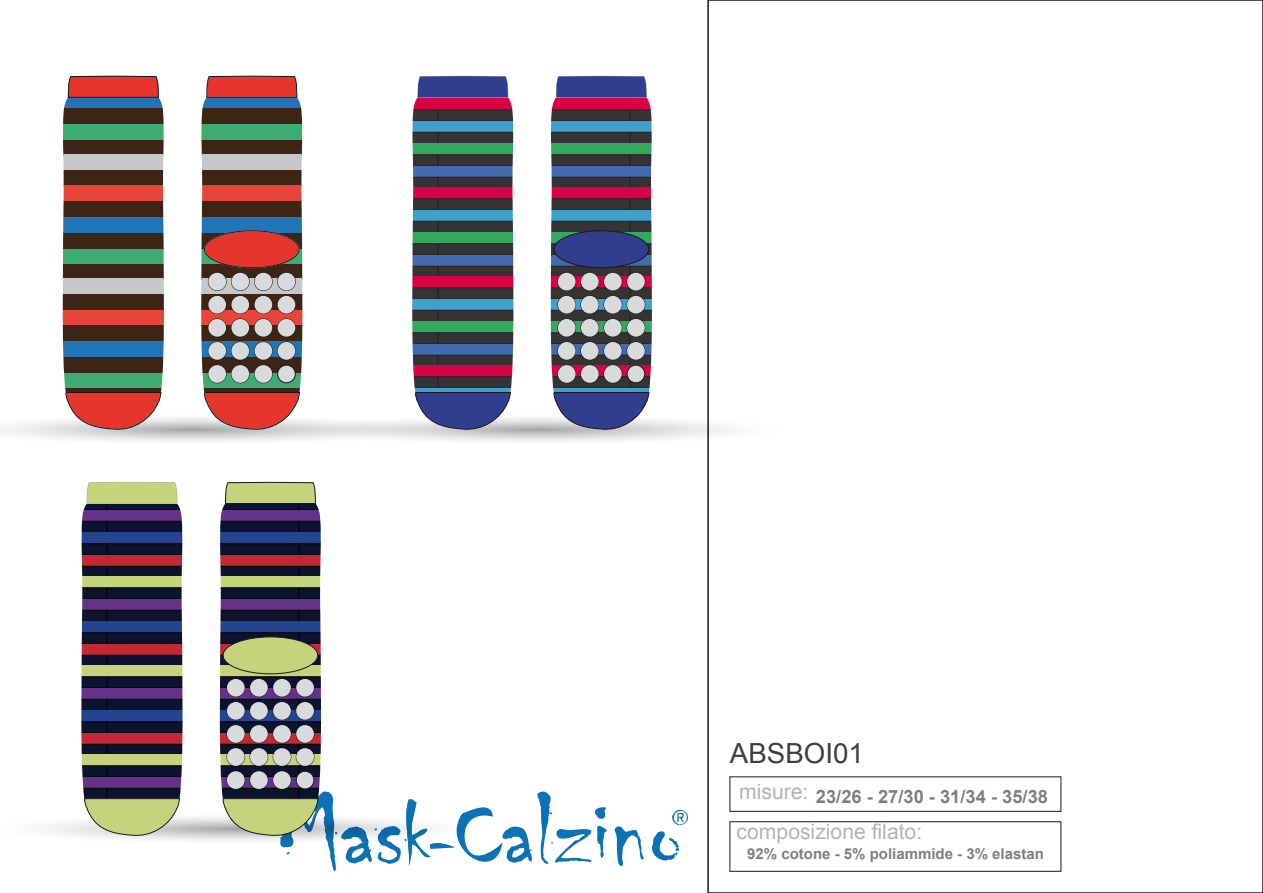
<style>
.page{position:relative;width:1263px;height:893px;background:#fff}
.page>*{position:absolute;margin:0;border:0;box-sizing:border-box;transform-origin:0 0}
.t1{font:27.75px "Arial";color:#3e3d40}
.t2{font:21.15px/39.8px "Arial";color:#b2b4b5}
.t3{font:700 18.3px "Arial";color:#7d7f81}
.t4{font:700 15px "Arial";color:#7d7f81}
</style>
<div class="page">
<div style="left:730px;top:821px;width:331px;height:50px;border:1px solid #1a171c"></div>
<svg style="left:614px;top:826px;width:30px;height:40px"></svg>
<svg style="left:652px;top:809px;width:36px;height:52px"></svg>
<svg style="left:0;top:418px;width:285px;height:24px"></svg>
<svg style="left:285px;top:414px;width:445px;height:31px"></svg>
<svg style="left:44px;top:817px;width:174px;height:24px"></svg>
<svg style="left:199px;top:76px;width:105px;height:355px;background:#80635d"></svg>
<div style="left:204px;top:231px;width:95px;height:37px;background:#e5352d;border:1px solid #b1b3b4;border-radius:50%"></div>
<div style="left:204px;top:231px;width:95px;height:37px;border:1px solid #1a171c;border-radius:50%"></div>
<div style="left:208px;top:273px;width:18px;height:18px;border:1px solid #1a171c;border-radius:50%"></div>
<div style="left:231px;top:273px;width:18px;height:18px;border:1px solid #1a171c;border-radius:50%"></div>
<div style="left:254px;top:273px;width:18px;height:18px;border:1px solid #1a171c;border-radius:50%"></div>
<div style="left:277px;top:273px;width:18px;height:18px;border:1px solid #1a171c;border-radius:50%"></div>
<div style="left:277px;top:296px;width:18px;height:18px;border:1px solid #1a171c;border-radius:50%"></div>
<div style="left:277px;top:319px;width:18px;height:18px;border:1px solid #1a171c;border-radius:50%"></div>
<div style="left:277px;top:342px;width:18px;height:18px;border:1px solid #1a171c;border-radius:50%"></div>
<div style="left:208px;top:273px;width:18px;height:17px;background:#d9dadb;border-radius:50%"></div>
<div style="left:231px;top:273px;width:18px;height:17px;background:#d9dadb;border-radius:50%"></div>
<div style="left:254px;top:273px;width:18px;height:17px;background:#d9dadb;border-radius:50%"></div>
<div style="left:278px;top:273px;width:17px;height:17px;background:#d9dadb;border-radius:50%"></div>
<div style="left:208px;top:296px;width:18px;height:18px;background:#d9dadb;border-radius:50%"></div>
<div style="left:231px;top:296px;width:18px;height:18px;background:#d9dadb;border-radius:50%"></div>
<div style="left:254px;top:296px;width:18px;height:18px;background:#d9dadb;border-radius:50%"></div>
<div style="left:278px;top:296px;width:17px;height:18px;background:#d9dadb;border-radius:50%"></div>
<div style="left:208px;top:319px;width:18px;height:18px;background:#d9dadb;border-radius:50%"></div>
<div style="left:231px;top:319px;width:18px;height:18px;background:#d9dadb;border-radius:50%"></div>
<div style="left:254px;top:319px;width:18px;height:18px;background:#d9dadb;border-radius:50%"></div>
<div style="left:278px;top:319px;width:17px;height:18px;background:#d9dadb;border-radius:50%"></div>
<div style="left:208px;top:342px;width:18px;height:18px;background:#d9dadb;border-radius:50%"></div>
<div style="left:231px;top:342px;width:18px;height:18px;background:#d9dadb;border-radius:50%"></div>
<div style="left:254px;top:342px;width:18px;height:18px;background:#d9dadb;border-radius:50%"></div>
<div style="left:278px;top:342px;width:17px;height:18px;background:#d9dadb;border-radius:50%"></div>
<div style="left:208px;top:365px;width:18px;height:18px;background:#d9dadb;border-radius:50%"></div>
<div style="left:231px;top:365px;width:18px;height:18px;background:#d9dadb;border-radius:50%"></div>
<div style="left:254px;top:365px;width:18px;height:18px;background:#d9dadb;border-radius:50%"></div>
<div style="left:278px;top:365px;width:17px;height:18px;background:#d9dadb;border-radius:50%"></div>
<div style="left:277px;top:365px;width:18px;height:18px;border:1px solid #1a171c;border-radius:50%"></div>
<svg style="left:61px;top:76px;width:105px;height:355px;background:#76615a"></svg>
<svg style="left:549px;top:76px;width:105px;height:355px;background:#5c5970"></svg>
<div style="left:554px;top:231px;width:95px;height:37px;background:#313d8d;border-radius:50%"></div>
<div style="left:554px;top:231px;width:95px;height:37px;border:1px solid #1a171c;border-radius:50%"></div>
<div style="left:558px;top:273px;width:18px;height:18px;border:1px solid #1a171c;border-radius:50%"></div>
<div style="left:581px;top:273px;width:18px;height:18px;border:1px solid #1a171c;border-radius:50%"></div>
<div style="left:604px;top:273px;width:18px;height:18px;border:1px solid #1a171c;border-radius:50%"></div>
<div style="left:627px;top:273px;width:18px;height:18px;border:1px solid #1a171c;border-radius:50%"></div>
<div style="left:558px;top:296px;width:18px;height:18px;border:1px solid #1a171c;border-radius:50%"></div>
<div style="left:558px;top:319px;width:18px;height:18px;border:1px solid #1a171c;border-radius:50%"></div>
<div style="left:558px;top:342px;width:18px;height:18px;border:1px solid #1a171c;border-radius:50%"></div>
<div style="left:558px;top:365px;width:18px;height:18px;border:1px solid #1a171c;border-radius:50%"></div>
<div style="left:558px;top:273px;width:17px;height:17px;background:#d9dadb;border-radius:50%"></div>
<div style="left:581px;top:273px;width:18px;height:17px;background:#d9dadb;border-radius:50%"></div>
<div style="left:604px;top:273px;width:18px;height:17px;background:#d9dadb;border-radius:50%"></div>
<div style="left:627px;top:273px;width:18px;height:17px;background:#d9dadb;border-radius:50%"></div>
<div style="left:558px;top:296px;width:17px;height:18px;background:#d9dadb;border-radius:50%"></div>
<div style="left:581px;top:296px;width:18px;height:18px;background:#d9dadb;border-radius:50%"></div>
<div style="left:604px;top:296px;width:18px;height:18px;background:#d9dadb;border-radius:50%"></div>
<div style="left:627px;top:296px;width:18px;height:18px;background:#d9dadb;border-radius:50%"></div>
<div style="left:558px;top:319px;width:17px;height:18px;background:#d9dadb;border-radius:50%"></div>
<div style="left:581px;top:319px;width:18px;height:18px;background:#d9dadb;border-radius:50%"></div>
<div style="left:604px;top:319px;width:18px;height:18px;background:#d9dadb;border-radius:50%"></div>
<div style="left:627px;top:319px;width:18px;height:18px;background:#d9dadb;border-radius:50%"></div>
<div style="left:558px;top:342px;width:17px;height:18px;background:#d9dadb;border-radius:50%"></div>
<div style="left:581px;top:342px;width:18px;height:18px;background:#d9dadb;border-radius:50%"></div>
<div style="left:604px;top:342px;width:18px;height:18px;background:#d9dadb;border-radius:50%"></div>
<div style="left:627px;top:342px;width:18px;height:18px;background:#d9dadb;border-radius:50%"></div>
<div style="left:558px;top:365px;width:17px;height:18px;background:#d9dadb;border-radius:50%"></div>
<div style="left:581px;top:365px;width:18px;height:18px;background:#d9dadb;border-radius:50%"></div>
<div style="left:604px;top:365px;width:18px;height:18px;background:#d9dadb;border-radius:50%"></div>
<div style="left:627px;top:365px;width:18px;height:18px;background:#d9dadb;border-radius:50%"></div>
<div style="left:627px;top:365px;width:18px;height:18px;border:1px solid #1a171c;border-radius:50%"></div>
<svg style="left:410px;top:76px;width:105px;height:355px;background:#57556b"></svg>
<svg style="left:218px;top:482px;width:389px;height:390px"></svg>
<div style="left:223px;top:637px;width:95px;height:37px;background:#c6d37c;border-radius:50%"></div>
<div style="left:223px;top:637px;width:95px;height:37px;border:1px solid #1a171c;border-radius:50%"></div>
<div style="left:227px;top:679px;width:18px;height:18px;background:#d9dadb;border-radius:50%"></div>
<div style="left:250px;top:679px;width:18px;height:18px;background:#d9dadb;border-radius:50%"></div>
<div style="left:273px;top:679px;width:18px;height:18px;background:#d9dadb;border-radius:50%"></div>
<div style="left:296px;top:679px;width:18px;height:18px;background:#d9dadb;border-radius:50%"></div>
<div style="left:227px;top:702px;width:18px;height:18px;background:#d9dadb;border-radius:50%"></div>
<div style="left:250px;top:702px;width:18px;height:18px;background:#d9dadb;border-radius:50%"></div>
<div style="left:273px;top:702px;width:18px;height:18px;background:#d9dadb;border-radius:50%"></div>
<div style="left:296px;top:702px;width:18px;height:18px;background:#d9dadb;border-radius:50%"></div>
<div style="left:227px;top:725px;width:18px;height:18px;background:#d9dadb;border-radius:50%"></div>
<div style="left:250px;top:725px;width:18px;height:18px;background:#d9dadb;border-radius:50%"></div>
<div style="left:273px;top:725px;width:18px;height:18px;background:#d9dadb;border-radius:50%"></div>
<div style="left:296px;top:725px;width:18px;height:18px;background:#d9dadb;border-radius:50%"></div>
<div style="left:227px;top:748px;width:18px;height:18px;background:#d9dadb;border-radius:50%"></div>
<div style="left:250px;top:748px;width:18px;height:18px;background:#d9dadb;border-radius:50%"></div>
<div style="left:273px;top:748px;width:18px;height:18px;background:#d9dadb;border-radius:50%"></div>
<div style="left:296px;top:748px;width:18px;height:18px;background:#d9dadb;border-radius:50%"></div>
<div style="left:227px;top:771px;width:18px;height:18px;background:#d9dadb;border-radius:50%"></div>
<div style="left:250px;top:771px;width:18px;height:18px;background:#d9dadb;border-radius:50%"></div>
<div style="left:273px;top:771px;width:18px;height:18px;background:#d9dadb;border-radius:50%"></div>
<div style="left:296px;top:771px;width:18px;height:18px;background:#d9dadb;border-radius:50%"></div>
<div style="left:296px;top:771px;width:18px;height:18px;border:1px solid #1a171c;border-radius:50%"></div>
<svg style="left:79px;top:482px;width:105px;height:355px;background:#60555e"></svg>
<h1 class="t1" style="left:730px;top:736px;width:135px">ABSBOI01</h1>
<p class="t3" style="left:816px;top:784px;width:234px">23/26 - 27/30 - 31/34 - 35/38</p>
<h2 class="t2" style="left:737px;top:772px;width:187px">misure: composizione filato:</h2>
<p class="t4" style="left:747px;top:844px;width:298px">92% cotone - 5% poliammide - 3% elastan</p>
</div>
